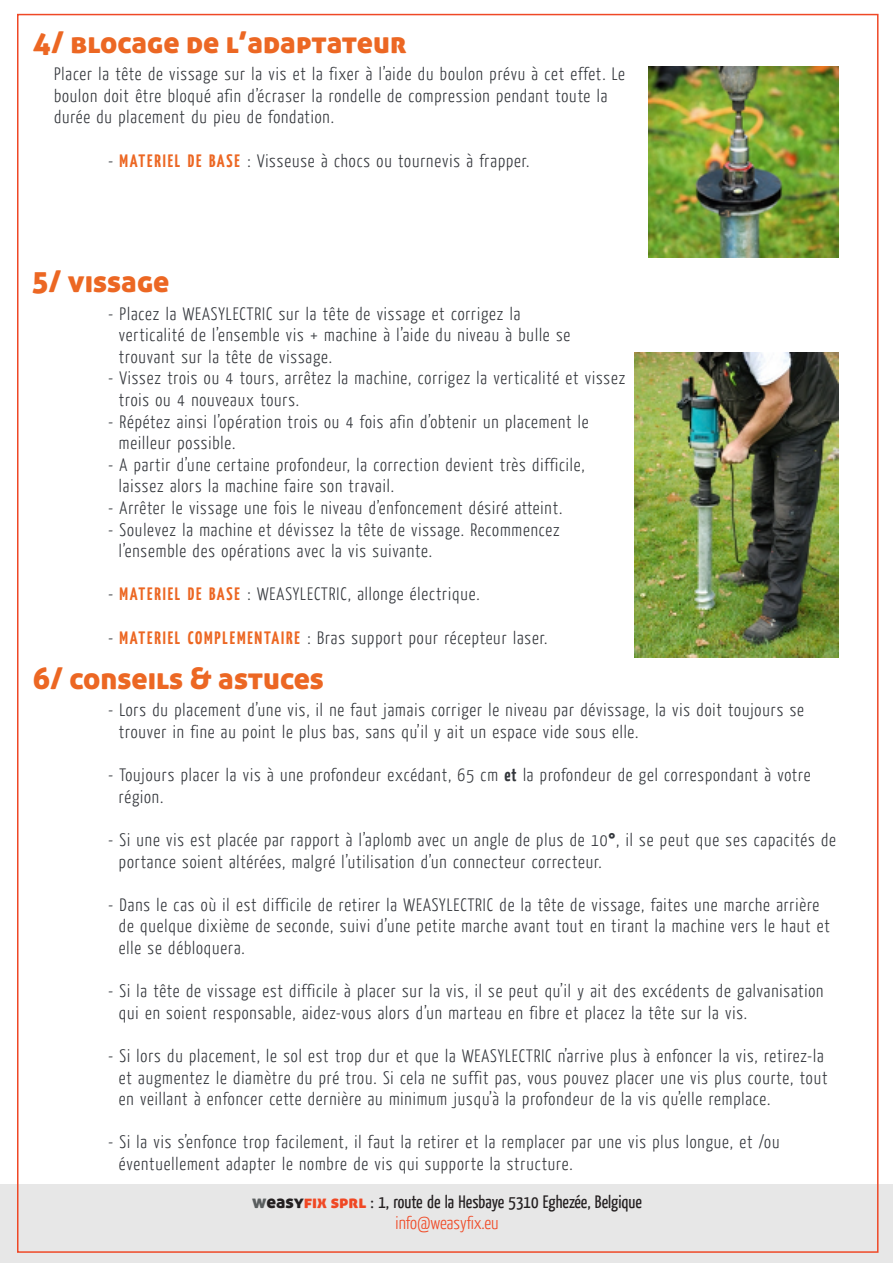
<style>
.page{position:relative;width:893px;height:1263px;background:#fff}
.page>*{position:absolute;margin:0;border:0;box-sizing:border-box;transform-origin:0 0}
.t1{font:30px "Aller Display";color:#ec6723}
.t2{font:300 18px/21.6px "Yanone Kaffeesatz";letter-spacing:.05em;color:#34373c}
.t3{font:18px "Yanone Kaffeesatz";color:#231f20}
.t4{font:300 18px "Yanone Kaffeesatz";color:#f04824}
.s1{font-weight:700;color:#ec6723}
.s2{font-weight:700}
.s3{font-family:"Aller Display";font-weight:400}
.s4{font-family:"Aller Display";color:#5b5f60}
.s5{font-family:"Aller Display"}
.s6{font-family:"Aller Display";color:#f04824}
.s7{font-family:"Minion Pro"}
</style>
<div class="page">
<div style="left:0;top:1184px;width:893px;height:79px;background:#e7e7e7"></div>
<img style="left:648px;top:67px;width:191px;height:190px">
<img style="left:635px;top:353px;width:204px;height:304px">
<p class="t1" style="left:33px;top:23px;width:375px">4/ blocage de l’adaptateur</p>
<p class="t2" style="left:54px;top:63px;width:572px">Placer la tête de vissage sur la vis et la fixer à l’aide du boulon prévu à cet effet. Le boulon doit être bloqué afin d’écraser la rondelle de compression pendant toute la durée du placement du pieu de fondation.</p>
<p class="t2" style="left:108px;top:149px;width:423px">- <span class="s1">MATERIEL DE BASE</span> : Visseuse à chocs ou tournevis à frapper.</p>
<p class="t1" style="left:33px;top:262px;width:138px">5/ vissage</p>
<p class="t2" style="left:108px;top:302px;width:414px">- Placez la WEASYLECTRIC sur la tête de vissage et corrigez la</p>
<p class="t2" style="left:119px;top:324px;width:453px">verticalité de l’ensemble vis + machine à l’aide du niveau à bulle se</p>
<p class="t2" style="left:119px;top:345px;width:215px">trouvant sur la tête de vissage.</p>
<p class="t2" style="left:108px;top:367px;width:519px">- Vissez trois ou 4 tours, arrêtez la machine, corrigez la verticalité et vissez</p>
<p class="t2" style="left:119px;top:388px;width:182px">trois ou 4 nouveaux tours.</p>
<p class="t2" style="left:108px;top:410px;width:482px">- Répétez ainsi l’opération trois ou 4 fois afin d’obtenir un placement le</p>
<p class="t2" style="left:119px;top:432px;width:118px">meilleur possible.</p>
<p class="t2" style="left:108px;top:453px;width:478px">- A partir d’une certaine profondeur, la correction devient très difficile,</p>
<p class="t2" style="left:119px;top:475px;width:277px">laissez alors la machine faire son travail.</p>
<p class="t2" style="left:108px;top:496px;width:456px">- Arrêter le vissage une fois le niveau d’enfoncement désiré atteint.</p>
<p class="t2" style="left:108px;top:518px;width:453px">- Soulevez la machine et dévissez la tête de vissage. Recommencez</p>
<p class="t2" style="left:119px;top:540px;width:315px">l’ensemble des opérations avec la vis suivante.</p>
<p class="t2" style="left:108px;top:583px;width:373px">- <span class="s1">MATERIEL DE BASE</span> : WEASYLECTRIC, allonge électrique.</p>
<p class="t2" style="left:108px;top:626px;width:441px">- <span class="s1">MATERIEL COMPLEMENTAIRE</span> : Bras support pour récepteur laser.</p>
<p class="t1" style="left:33px;top:659px;width:293px">6/ conseils &amp; astuces</p>
<p class="t2" style="left:108px;top:699px;width:697px">- Lors du placement d’une vis, il ne faut jamais corriger le niveau par dévissage, la vis doit toujours se</p>
<p class="t2" style="left:119px;top:720px;width:521px">trouver in fine au point le plus bas, sans qu’il y ait un espace vide sous elle.</p>
<p class="t2" style="left:108px;top:764px;width:704px">- Toujours placer la vis à une profondeur excédant, 65 cm <span class="s2">et</span> la profondeur de gel correspondant à votre</p>
<p class="t2" style="left:119px;top:785px;width:46px">région.</p>
<p class="t2" style="left:108px;top:828px;width:729px">- Si une vis est placée par rapport à l’aplomb avec un angle de plus de 10<span class="s3">°</span>, il se peut que ses capacités de</p>
<p class="t2" style="left:119px;top:850px;width:484px">portance soient altérées, malgré l’utilisation d’un connecteur correcteur.</p>
<p class="t2" style="left:108px;top:893px;width:713px">- Dans le cas où il est difficile de retirer la WEASYLECTRIC de la tête de vissage, faites une marche arrière</p>
<p class="t2" style="left:119px;top:915px;width:712px">de quelque dixième de seconde, suivi d’une petite marche avant tout en tirant la machine vers le haut et</p>
<p class="t2" style="left:119px;top:936px;width:127px">elle se débloquera.</p>
<p class="t2" style="left:108px;top:980px;width:717px">- Si la tête de vissage est difficile à placer sur la vis, il se peut qu’il y ait des excédents de galvanisation</p>
<p class="t2" style="left:119px;top:1001px;width:630px">qui en soient responsable, aidez-vous alors d’un marteau en fibre et placez la tête sur la vis.</p>
<p class="t2" style="left:108px;top:1044px;width:717px">- Si lors du placement, le sol est trop dur et que la WEASYLECTRIC n’arrive plus à enfoncer la vis, retirez-la</p>
<p class="t2" style="left:119px;top:1066px;width:710px">et augmentez le diamètre du pré trou. Si cela ne suffit pas, vous pouvez placer une vis plus courte, tout</p>
<p class="t2" style="left:119px;top:1088px;width:653px">en veillant à enfoncer cette dernière au minimum jusqu’à la profondeur de la vis qu’elle remplace.</p>
<p class="t2" style="left:108px;top:1131px;width:673px">- Si la vis s’enfonce trop facilement, il faut la retirer et la remplacer par une vis plus longue, et /ou</p>
<p class="t2" style="left:119px;top:1152px;width:455px">éventuellement adapter le nombre de vis qui supporte la structure.</p>
<p class="t3" style="left:252px;top:1190px;width:391px"><span class="s4">w</span><span class="s5">easy</span><span class="s6">fix sprl</span> <span class="s7">:</span> 1, route de la Hesbaye 5310 Eghezée, Belgique</p>
<p class="t4" style="left:396px;top:1212px;width:105px">info@weasyfix.eu</p>
</div>
